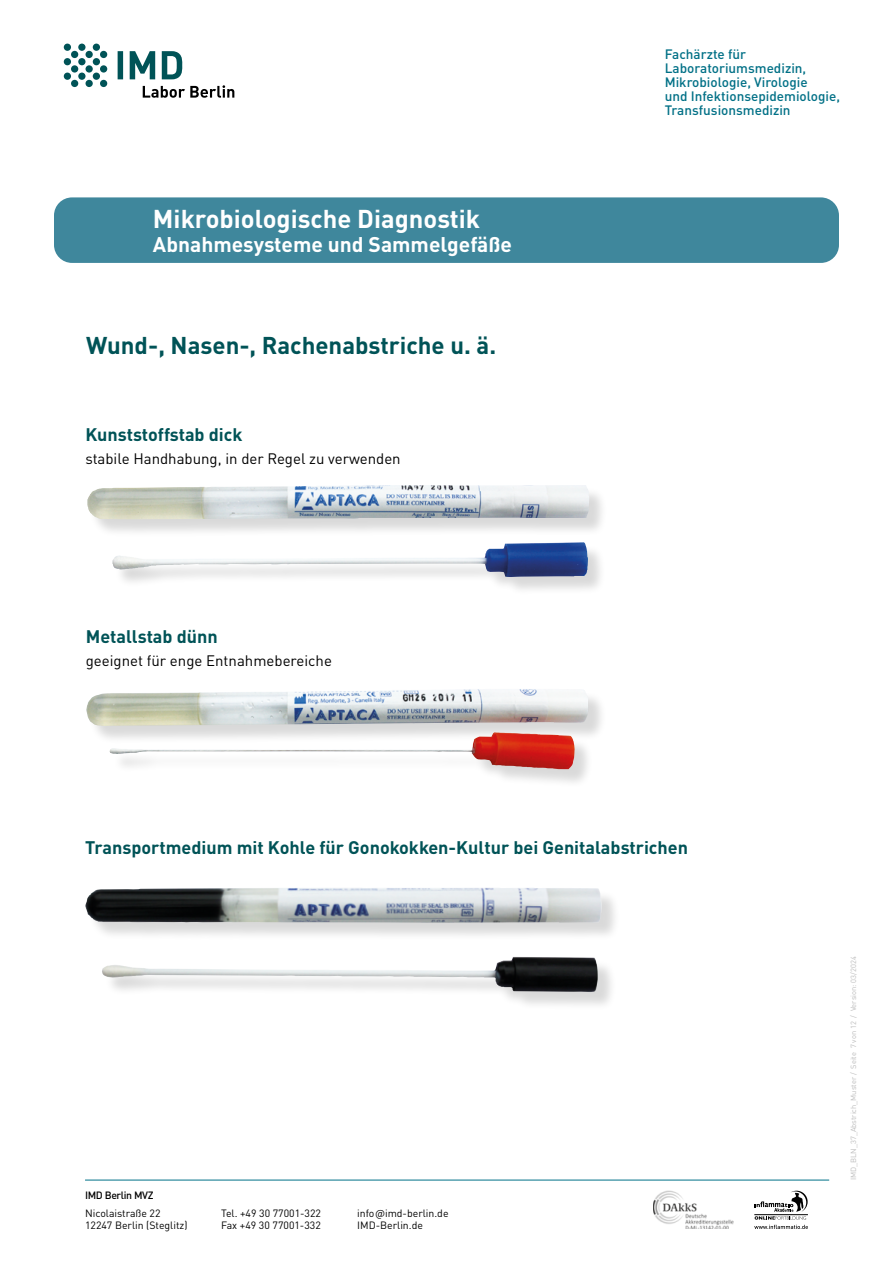
<style>
.page{position:relative;width:893px;height:1263px;background:#fff}
.page>*{position:absolute;margin:0;border:0;box-sizing:border-box;transform-origin:0 0}
.t1{font:700 25.5px "DIN Pro";color:#fff}
.t2{font:700 24px "DIN Pro";color:#005357}
.t3{font:700 21px "DIN Pro";color:#fff}
.t4{font:700 18px "DIN Pro";color:#005357}
.t5{font:15px "DIN Pro";color:#000}
.t6{font:500 13.5px/14px "DIN Pro";color:#007086}
.t7{font:10.5px "DIN Pro";color:#000}
.t8{font:500 10.5px "DIN Pro";letter-spacing:-.035em;color:#000}
.t9{font:7.5px "DIN Pro";color:#bcbcbc}
</style>
<div class="page">
<div style="left:54px;top:197px;width:785px;height:66px;background:#3f879c;border-radius:18px"></div>
<svg style="left:118px;top:51px;width:65px;height:28px"></svg>
<svg style="left:143px;top:85px;width:91px;height:13px"></svg>
<svg style="left:64px;top:44px;width:43px;height:43px"></svg>
<svg style="left:754px;top:1225px;width:54px;height:4px"></svg>
<svg style="left:755px;top:1191px;width:53px;height:28px"></svg>
<hr style="left:754px;top:1214px;width:54px;height:1px;background:#000">
<img style="left:653px;top:1191px;width:80px;height:38px">
<hr style="left:85px;top:1180px;width:744px;height:1px;background:#007188">
<div style="left:89px;top:487px;width:519px;height:109px;background:#000;opacity:.15"></div>
<img style="left:87px;top:485px;width:502px;height:92px">
<div style="left:88px;top:691px;width:519px;height:97px;background:#000;opacity:.15"></div>
<img style="left:86px;top:689px;width:502px;height:53px">
<div style="left:87px;top:889px;width:534px;height:122px;background:#000;opacity:.15"></div>
<img style="left:85px;top:887px;width:517px;height:85px">
<h1 class="t1" style="left:153px;top:197px;width:329px">Mikrobiologische Diagnostik</h1>
<h3 class="t3" style="left:153px;top:227px;width:360px">Abnahmesysteme und Sammelgefäße</h3>
<h2 class="t2" style="left:86px;top:326px;width:411px">Wund-, Nasen-, Rachenabstriche u. ä.</h2>
<h3 class="t4" style="left:85px;top:420px;width:159px">Kunststoffstab dick</h3>
<h3 class="t5" style="left:85px;top:446px;width:317px">stabile Handhabung, in der Regel zu verwenden</h3>
<h3 class="t4" style="left:86px;top:622px;width:134px">Metallstab dünn</h3>
<h3 class="t5" style="left:86px;top:648px;width:248px">geeignet für enge Entnahmebereiche</h3>
<p class="t6" style="left:665px;top:46px;width:177px">Fachärzte für<br>Laboratoriumsmedizin,<br>Mikrobiologie, Virologie<br>und Infektionsepidemiologie,<br>Transfusionsmedizin</p>
<h3 class="t4" style="left:85px;top:832px;width:604px">Transportmedium mit Kohle für Gonokokken-Kultur bei Genitalabstrichen</h3>
<p class="t8" style="left:85px;top:1186px;width:70px">IMD Berlin MVZ</p>
<p class="t7" style="left:85px;top:1205px;width:77px">Nicolaistraße 22</p>
<p class="t7" style="left:221px;top:1205px;width:101px">Tel. +49 30 77001-322</p>
<p class="t7" style="left:357px;top:1205px;width:93px">info@imd-berlin.de</p>
<p class="t7" style="left:85px;top:1217px;width:104px">12247 Berlin (Steglitz)</p>
<p class="t7" style="left:221px;top:1217px;width:101px">Fax +49 30 77001-332</p>
<p class="t7" style="left:357px;top:1217px;width:67px">IMD-Berlin.de</p>
<p class="t9" style="left:848px;top:1180px;width:226px;rotate:-90deg">IMD_BLN_37_Abstrich_Muster / Seite 7 von 12 / Version: 03/2024</p>
</div>
